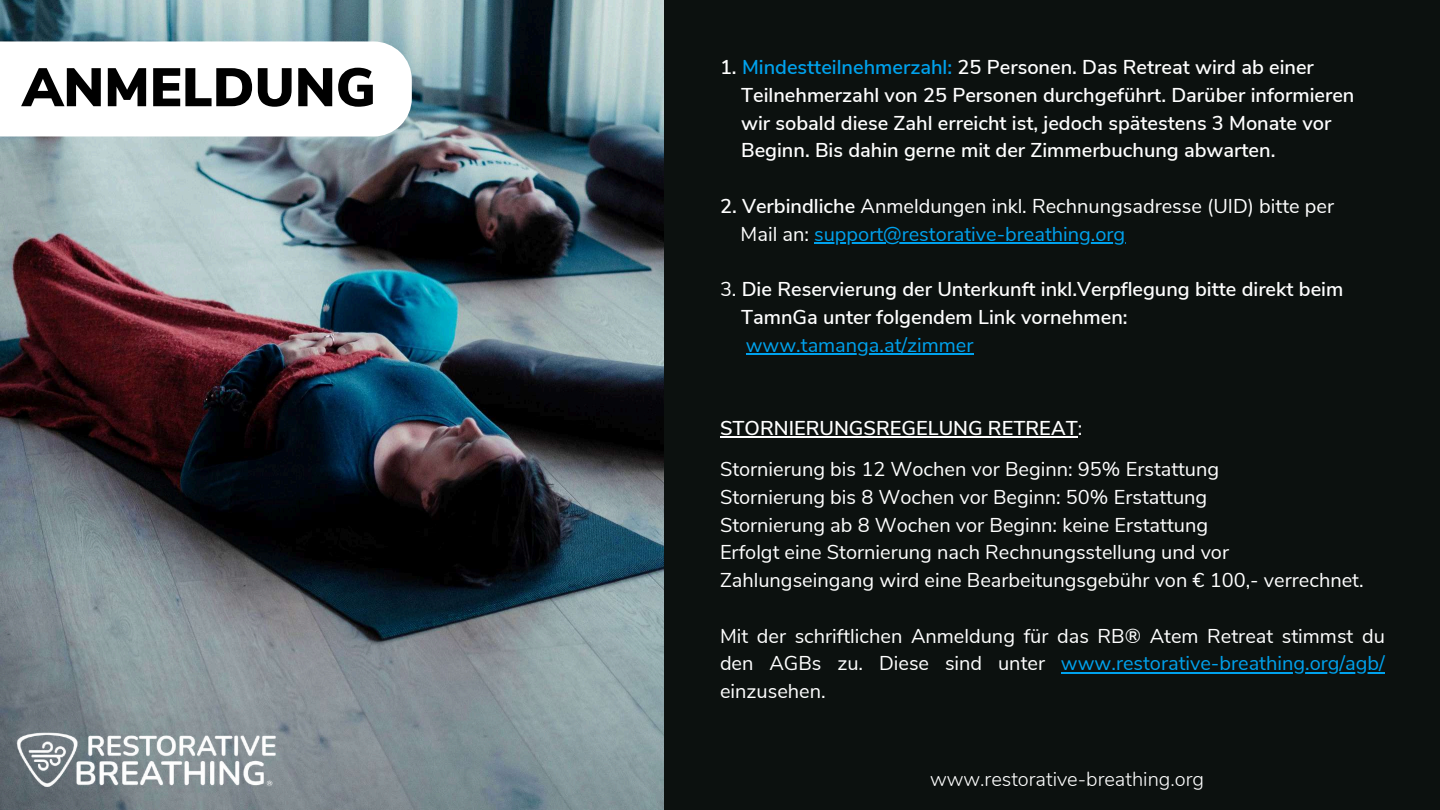
<style>
.page{position:relative;width:1440px;height:810px;background:#0c110f}
.page>*{position:absolute;margin:0;border:0;box-sizing:border-box;transform-origin:0 0}
.t1{font:900 54px "Nunito Sans";color:#000}
.t2{font:20px/27.8px "Nunito Sans";color:#fff}
.t3{font:600 20px/27.8px "Nunito Sans";color:#fff}
.t4{font:300 20px "Nunito";color:#fff}
.t5{font:20px "Nunito Sans";color:#00a2ed}
.s1{color:#00a2ed}
.s2{font-weight:600}
.s3{font-weight:400}
</style>
<div class="page">
<img style="left:0;top:0;width:664px;height:810px">
<hr style="left:814px;top:242px;width:311px;height:2px;background:#00a2ed">
<hr style="left:746px;top:353px;width:228px;height:2px;background:#00a2ed">
<hr style="left:720px;top:436px;width:358px;height:2px;background:#fff">
<hr style="left:1061px;top:672px;width:324px;height:1px;background:#00a2ed">
<img style="left:0;top:711px;width:296px;height:99px">
<div style="left:0;top:41px;width:412px;height:95px;background:#fff"></div>
<h1 class="t1" style="left:22px;top:52px;width:355px">ANMELDUNG</h1>
<p class="t3" style="left:741px;top:54px;width:615px;text-indent:-21px">1. <span class="s1">Mindestteilnehmerzahl:</span> 25 Personen. Das Retreat wird ab einer Teilnehmerzahl von 25 Personen durchgeführt. Darüber informieren wir sobald diese Zahl erreicht ist, jedoch spätestens 3 Monate vor Beginn. Bis dahin gerne mit der Zimmerbuchung abwarten.</p>
<p class="t2" style="left:741px;top:193px;width:595px;text-indent:-21px"><span class="s2">2. Verbindliche</span> Anmeldungen inkl. Rechnungsadresse (UID) bitte per<br>Mail an: <span class="s1">support@restorative-breathing.org</span></p>
<p class="t3" style="left:741px;top:276px;width:604px;text-indent:-21px"><span class="s3">3.</span> Die Reservierung der Unterkunft inkl.Verpflegung bitte direkt beim<br>TamnGa unter folgendem Link vornehmen:</p>
<p class="t5" style="left:746px;top:332px;width:229px">www.tamanga.at/zimmer</p>
<p class="t2" style="left:720px;top:408px;width:501px;line-height:41.2px"><span class="s2">STORNIERUNGSREGELUNG RETREAT</span>:<br>Stornierung bis 12 Wochen vor Beginn: 95% Erstattung</p>
<p class="t2" style="left:720px;top:484px;width:645px">Stornierung bis 8 Wochen vor Beginn: 50% Erstattung<br>Stornierung ab 8 Wochen vor Beginn: keine Erstattung<br>Erfolgt eine Stornierung nach Rechnungsstellung und vor Zahlungseingang wird eine Bearbeitungsgebühr von € 100,- verrechnet.</p>
<p class="t2" style="left:720px;top:622px;width:666px;text-align:justify">Mit der schriftlichen Anmeldung für das RB® Atem Retreat stimmst du den AGBs zu. Diese sind unter <span class="s1">www.restorative-breathing.org/agb/ </span>einzusehen.</p>
<p class="t4" style="left:930px;top:766px;width:276px">www.restorative-breathing.org</p>
</div>
